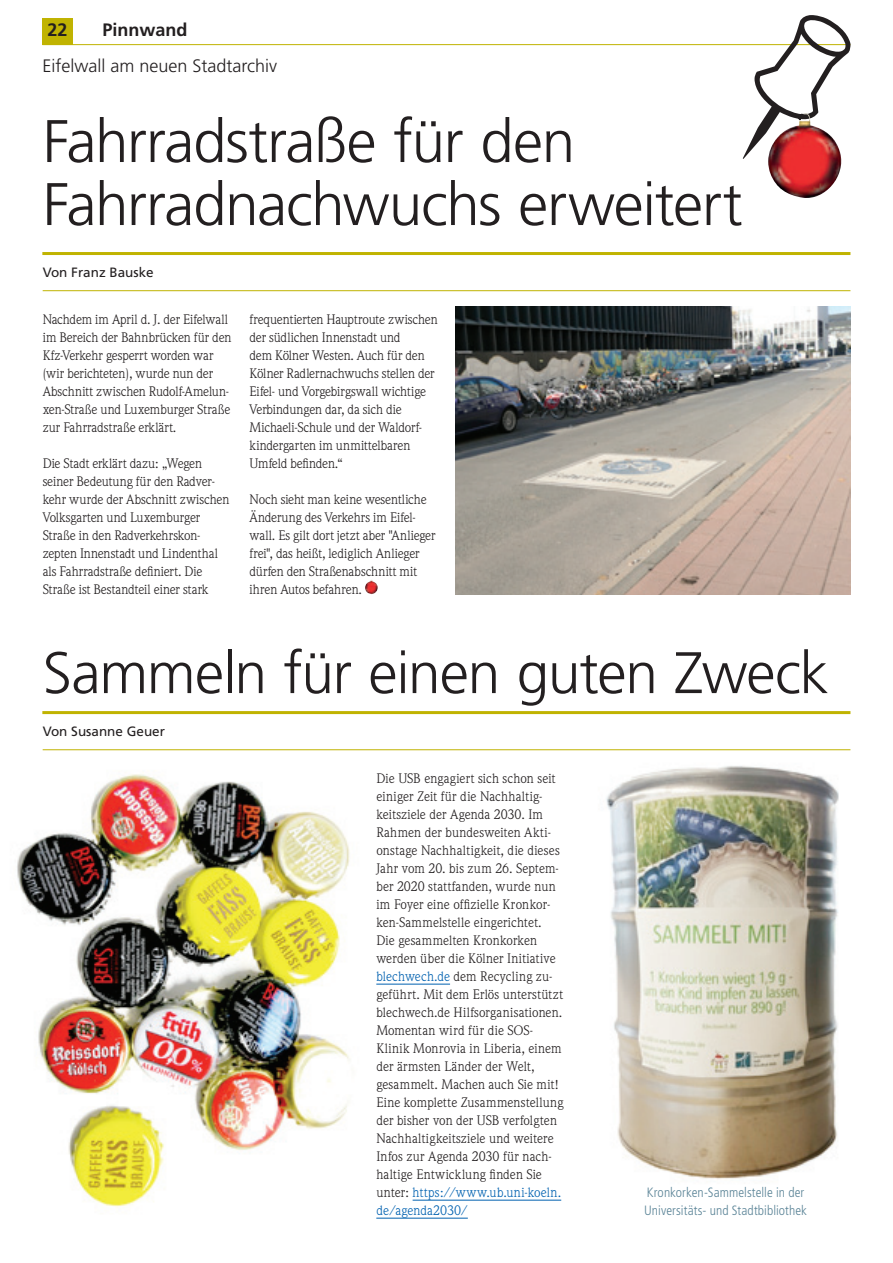
<style>
.page{position:relative;width:893px;height:1263px;background:#fff}
.page>*{position:absolute;margin:0;border:0;box-sizing:border-box;transform-origin:0 0}
.t1{font:300 60px/63px "Frutiger";letter-spacing:-.02em;color:#231f20}
.t2{font:300 58.5px "Frutiger";letter-spacing:-.02em;color:#231f20}
.t3{font:300 18px "Frutiger";color:#231f20}
.t4{font:700 18px "Frutiger";color:#231f20}
.t5{font:13.5px/18px "Weidemann";letter-spacing:-.005em;color:#231f20}
.t6{font:300 condensed 13.5px/18px "Frutiger";letter-spacing:.005em;color:#5b8497}
.t7{font:13.5px "Frutiger";color:#231f20}
.s1{color:#0161b0}
</style>
<div class="page">
<img style="left:576px;top:750px;width:274px;height:429px">
<img style="left:17px;top:714px;width:353px;height:494px">
<hr style="left:43px;top:290px;width:807px;height:1px;background:#c0b301">
<hr style="left:43px;top:749px;width:807px;height:1px;background:#c0b301">
<hr style="left:42px;top:252px;width:808px;height:3px;background:#c0b301">
<hr style="left:42px;top:711px;width:808px;height:3px;background:#c0b301">
<hr style="left:42px;top:44px;width:808px;height:1px;background:#c0b301">
<div style="left:43px;top:18px;width:30px;height:26px;background:#c0b301"></div>
<img style="left:365px;top:580px;width:13px;height:14px">
<img style="left:455px;top:306px;width:395px;height:288px">
<img style="left:768px;top:159px;width:74px;height:39px">
<svg style="left:743px;top:15px;width:108px;height:144px"></svg>
<hr style="left:376px;top:984px;width:74px;height:1px;background:#0161b0">
<hr style="left:413px;top:1200px;width:148px;height:1px;background:#0161b0">
<hr style="left:376px;top:1218px;width:92px;height:1px;background:#0161b0">
<h3 class="t4" style="left:48px;top:19px;width:22px">22</h3>
<h3 class="t4" style="left:102px;top:19px;width:87px">Pinnwand</h3>
<h3 class="t3" style="left:42px;top:56px;width:236px">Eifelwall am neuen Stadtarchiv</h3>
<h1 class="t1" style="left:43px;top:110px;width:701px">Fahrradstraße für den<br>Fahrradnachwuchs erweitert</h1>
<p class="t7" style="left:43px;top:264px;width:113px">Von Franz Bauske</p>
<p class="t5" style="left:43px;top:310px;width:190px">Nachdem im April d. J. der Eifelwall im Bereich der Bahnbrücken für den Kfz-Verkehr gesperrt worden war (wir berichteten), wurde nun der Abschnitt zwischen Rudolf-Amelun&shy;xen-Straße und Luxemburger Straße zur Fahrradstraße erklärt.</p>
<p class="t5" style="left:43px;top:454px;width:188px">Die Stadt erklärt dazu: „Wegen seiner Bedeutung für den Radver&shy;kehr wurde der Abschnitt zwischen<br>Volksgarten und Luxemburger<br>Straße in den Radverkehrskon&shy;zepten Innenstadt und Lindenthal als Fahrradstraße definiert. Die<br>Straße ist Bestandteil einer stark</p>
<p class="t5" style="left:250px;top:310px;width:190px">frequentierten Hauptroute zwischen der südlichen Innenstadt und<br>dem Kölner Westen. Auch für den<br>Kölner Radlernachwuchs stellen der<br>Eifel- und Vorgebirgswall wichtige<br>Verbindungen dar, da sich die<br>Michaeli-Schule und der Waldorf&shy;kindergarten im unmittelbaren<br>Umfeld befinden.“</p>
<p class="t5" style="left:250px;top:490px;width:187px">Noch sieht man keine wesentliche<br>Änderung des Verkehrs im Eifel&shy;wall. Es gilt dort jetzt aber "Anlieger frei", das heißt, lediglich Anlieger dürfen den Straßenabschnitt mit ihren Autos befahren.</p>
<h2 class="t2" style="left:43px;top:640px;width:788px">Sammeln für einen guten Zweck</h2>
<p class="t7" style="left:43px;top:723px;width:124px">Von Susanne Geuer</p>
<p class="t5" style="left:376px;top:769px;width:189px">Die USB engagiert sich schon seit einiger Zeit für die Nachhaltig&shy;keitsziele der Agenda 2030. Im<br>Rahmen der bundesweiten Akti&shy;onstage Nachhaltigkeit, die dieses<br>Jahr vom 20. bis zum 26. Septem&shy;ber 2020 stattfanden, wurde nun im Foyer eine offizielle Kronkor&shy;ken-Sammelstelle eingerichtet.<br>Die gesammelten Kronkorken werden über die Kölner Initiative <span class="s1">blechwech.de</span> dem Recycling zu&shy;geführt. Mit dem Erlös unterstützt blechwech.de Hilfsorganisationen.<br>Momentan wird für die SOS-<br>Klinik Monrovia in Liberia, einem der ärmsten Länder der Welt, gesammelt. Machen auch Sie mit!<br>Eine komplette Zusammenstellung der bisher von der USB verfolgten<br>Nachhaltigkeitsziele und weitere<br>Infos zur Agenda 2030 für nach&shy;haltige Entwicklung finden Sie unter: <span class="s1">https://www.ub.uni-koeln. de/agenda2030/</span></p>
<p class="t6" style="left:644px;top:1183px;width:164px">Kronkorken-Sammelstelle in der<br>Universitäts- und Stadtbibliothek</p>
</div>
